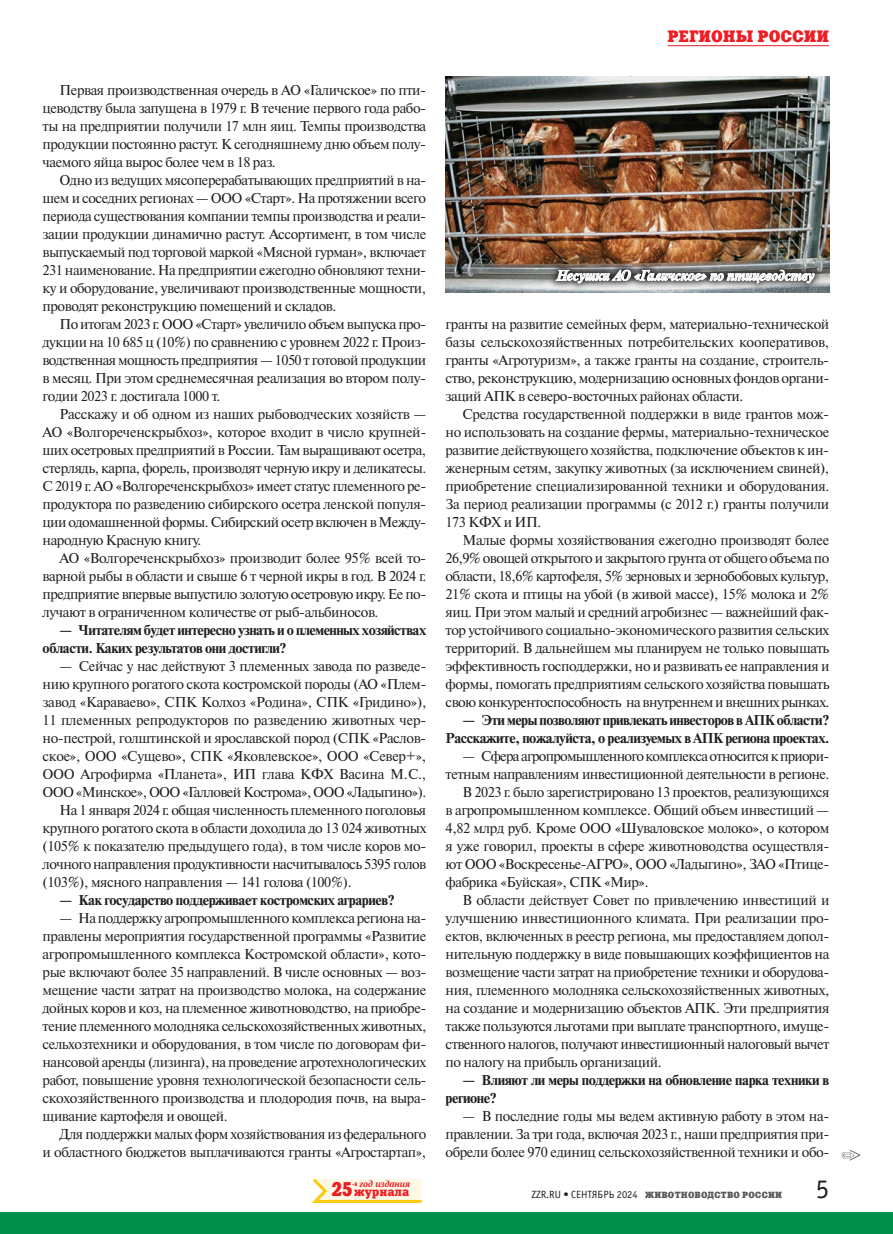
<style>
.page{position:relative;width:893px;height:1234px;background:#fff}
.page>*{position:absolute;margin:0;border:0;box-sizing:border-box;transform-origin:0 0}
.t1{font:27px "Officina Sans C";color:#231f20}
.t2{font:19.8px "Xenia C";color:#ee1d23;scale:.83 1}
.t3{font:16.5px "Xenia C";letter-spacing:.01em;color:#ee1d23}
.t4{font:14.25px/18px "Newton C";letter-spacing:-.03em;color:#231f20;text-align:justify}
.t5{font:700 14.25px/18px "Newton C";letter-spacing:-.03em;color:#231f20}
.t6{font:14.25px "Newton C";letter-spacing:-.055em;color:#231f20}
.t7{font:italic 700 14.25px "Newton C";letter-spacing:-.01em;color:#fff}
.t8{font:12px "Xenia C";color:#ee1d23}
.t9{font:9px "Xenia C";letter-spacing:.025em;color:#57585a}
.t10{font:italic 700 9px "PT Serif";color:#ee1d23}
.s1{font-family:"Officina Sans C";font-size:10.5px;color:#231f20}
</style>
<div class="page">
<hr style="left:667px;top:45px;width:162px;height:1px;background:#ee1d23">
<svg style="left:311px;top:1178px;width:111px;height:25px;background:#fef2c8"></svg>
<svg style="left:842px;top:1150px;width:18px;height:10px"></svg>
<div style="left:0;top:1212px;width:893px;height:21px;background:#008f4d"></div>
<img style="left:445px;top:77px;width:384px;height:216px">
<svg style="left:547px;top:261px;width:276px;height:31px;background:#979491"></svg>
<svg style="left:556px;top:270px;width:259px;height:16px;background:#9d9c9c"></svg>
<p class="t4" style="left:42px;top:81px;width:385px;text-indent:17px">Первая производственная очередь в АО «Галичское» по пти&shy;цеводству была запущена в 1979 г. В течение первого года рабо&shy;ты на предприятии получили 17 млн яиц. Темпы производства продукции постоянно растут. К сегодняшнему дню объем полу&shy;чаемого яйца вырос более чем в 18 раз.</p>
<p class="t4" style="left:42px;top:171px;width:385px;text-indent:17px">Одно из ведущих мясоперерабатывающих предприятий в на&shy;шем и соседних регионах — ООО «Старт». На протяжении всего периода существования компании темпы производства и реали&shy;зации продукции динамично растут. Ассортимент, в том числе выпускаемый под торговой маркой «Мясной гурман», включает 231 наименование. На предприятии ежегодно обновляют техни&shy;ку и оборудование, увеличивают производственные мощности, проводят реконструкцию помещений и складов.</p>
<p class="t4" style="left:43px;top:315px;width:385px;text-indent:17px">По итогам 2023 г. ООО «Старт» увеличило объем выпуска про&shy;дукции на 10 685 ц (10%) по сравнению с уровнем 2022 г. Произ&shy;водственная мощность предприятия — 1050 т готовой продукции в месяц. При этом среднемесячная реализация во втором полу&shy;годии 2023 г. достигала 1000 т.</p>
<p class="t4" style="left:43px;top:405px;width:385px;text-indent:17px">Расскажу и об одном из наших рыбоводческих хозяйств — АО «Волгореченскрыбхоз», которое входит в число крупней&shy;ших осетровых предприятий в России. Там выращивают осетра, стерлядь, карпа, форель, производят черную икру и деликатесы.<br>С 2019 г. АО «Волгореченскрыбхоз» имеет статус племенного ре&shy;продуктора по разведению сибирского осетра ленской популя&shy;ции одомашненной формы. Сибирский осетр включен в Между&shy;народную Красную книгу.</p>
<p class="t4" style="left:43px;top:549px;width:385px;text-indent:17px">АО «Волгореченскрыбхоз» производит более 95% всей то&shy;варной рыбы в области и свыше 6 т черной икры в год. В 2024 г. предприятие впервые выпустило золотую осетровую икру. Ее по&shy;лучают в ограниченном количестве от рыб-альбиносов.</p>
<p class="t5" style="left:43px;top:621px;width:385px;text-indent:17px">— Читателям будет интересно узнать и о племенных хозяйствах области. Каких результатов они достигли?</p>
<p class="t4" style="left:60px;top:657px;width:368px">— Сейчас у нас действуют 3 племенных завода по разведе-</p>
<p class="t4" style="left:43px;top:675px;width:385px">нию крупного рогатого скота костромской породы (AO «Плем-</p>
<p class="t4" style="left:43px;top:693px;width:385px">завод «Караваево», СПК Колхоз «Родина», СПК «Гридино»),</p>
<p class="t4" style="left:43px;top:711px;width:385px">11 племенных репродукторов по разведению животных чер-</p>
<p class="t4" style="left:43px;top:729px;width:385px">но-пестрой, голштинской и ярославской пород (СПК «Раслов-</p>
<p class="t4" style="left:43px;top:747px;width:385px">ское», ООО «Сущево», СПК «Яковлевское», ООО «Север+»,</p>
<p class="t4" style="left:43px;top:765px;width:385px">ООО Агрофирма «Планета», ИП глава КФХ Васина М.С.,</p>
<p class="t4" style="left:43px;top:783px;width:385px">ООО «Минское», ООО «Галловей Кострома», ООО «Ладыгино»).</p>
<p class="t4" style="left:60px;top:801px;width:368px">На 1 января 2024 г. общая численность племенного поголовья</p>
<p class="t4" style="left:43px;top:819px;width:385px">крупного рогатого скота в области доходила до 13 024 животных</p>
<p class="t4" style="left:43px;top:837px;width:385px">(105% к показателю предыдущего года), в том числе коров мо-</p>
<p class="t4" style="left:43px;top:855px;width:385px">лочного направления продуктивности насчитывалось 5395 голов</p>
<p class="t4" style="left:43px;top:873px;width:310px">(103%), мясного направления — 141 голова (100%).</p>
<p class="t5" style="left:60px;top:891px;width:337px">— Как государство поддерживает костромских аграриев?</p>
<p class="t4" style="left:43px;top:909px;width:385px;text-indent:17px">— На поддержку агропромышленного комплекса региона на&shy;правлены мероприятия государственной программы «Развитие агропромышленного комплекса Костромской области», кото&shy;рые включают более 35 направлений. В числе основных — воз&shy;мещение части затрат на производство молока, на содержание дойных коров и коз, на племенное животноводство, на приобре&shy;тение племенного молодняка сельскохозяйственных животных, сельхозтехники и оборудования, в том числе по договорам фи&shy;нансовой аренды (лизинга), на проведение агротехнологических работ, повышение уровня технологической безопасности сель&shy;скохозяйственного производства и плодородия почв, на выра&shy;щивание картофеля и овощей.</p>
<p class="t4" style="left:43px;top:1125px;width:385px;text-align:right">Для поддержки малых форм хозяйствования из федерального<br>и областного бюджетов выплачиваются гранты «Агростартап»,</p>
<p class="t3" style="left:667px;top:26px;width:163px">РЕГИОНЫ РОССИИ</p>
<p class="t7" style="left:556px;top:268px;width:260px">Несушки АО «Галичское» по птицеводству</p>
<p class="t4" style="left:445px;top:315px;width:385px">гранты на развитие семейных ферм, материально-технической базы сельскохозяйственных потребительских кооперативов, гранты «Агротуризм», а также гранты на создание, строитель&shy;ство, реконструкцию, модернизацию основных фондов органи&shy;заций АПК в северо-восточных районах области.</p>
<p class="t4" style="left:445px;top:405px;width:385px;text-indent:17px">Средства государственной поддержки в виде грантов мож&shy;но использовать на создание фермы, материально-техническое развитие действующего хозяйства, подключение объектов к ин&shy;женерным сетям, закупку животных (за исключением свиней), приобретение специализированной техники и оборудования.<br>За период реализации программы (с 2012 г.) гранты получили 173 КФХ и ИП.</p>
<p class="t4" style="left:446px;top:531px;width:385px;text-indent:17px">Малые формы хозяйствования ежегодно производят более 26,9% овощей открытого и закрытого грунта от общего объема по области, 18,6% картофеля, 5% зерновых и зернобобовых культур, 21% скота и птицы на убой (в живой массе), 15% молока и 2% яиц. При этом малый и средний агробизнес — важнейший фак&shy;тор устойчивого социально-экономического развития сельских территорий. В дальнейшем мы планируем не только повышать эффективность господдержки, но и развивать ее направления и формы, помогать предприятиям сельского хозяйства повышать свою конкурентоспособность на внутреннем и внешних рынках.</p>
<p class="t5" style="left:446px;top:710px;width:385px;text-align:right">— Эти меры позволяют привлекать инвесторов в АПК области?<br>Расскажите, пожалуйста, о реализуемых в АПК региона проектах.</p>
<p class="t6" style="left:463px;top:748px;width:368px">— Сфера агропромышленного комплекса относится к приори-</p>
<p class="t4" style="left:446px;top:765px;width:385px">тетным направлениям инвестиционной деятельности в регионе.</p>
<p class="t4" style="left:463px;top:783px;width:368px">В 2023 г. было зарегистрировано 13 проектов, реализующихся</p>
<p class="t4" style="left:446px;top:801px;width:385px">в агропромышленном комплексе. Общий объем инвестиций —</p>
<p class="t4" style="left:446px;top:819px;width:385px">4,82 млрд руб. Кроме ООО «Шуваловское молоко», о котором</p>
<p class="t4" style="left:446px;top:837px;width:385px">я уже говорил, проекты в сфере животноводства осуществля-</p>
<p class="t4" style="left:446px;top:855px;width:385px">ют ООО «Воскресенье-АГРО», ООО «Ладыгино», ЗАО «Птице-</p>
<p class="t4" style="left:446px;top:873px;width:204px">фабрика «Буйская», СПК «Мир».</p>
<p class="t4" style="left:463px;top:891px;width:368px">В области действует Совет по привлечению инвестиций и</p>
<p class="t4" style="left:446px;top:909px;width:385px">улучшению инвестиционного климата. При реализации про-</p>
<p class="t4" style="left:446px;top:927px;width:385px">ектов, включенных в реестр региона, мы предоставляем допол-</p>
<p class="t4" style="left:446px;top:945px;width:385px">нительную поддержку в виде повышающих коэффициентов на</p>
<p class="t4" style="left:446px;top:963px;width:385px">возмещение части затрат на приобретение техники и оборудова-</p>
<p class="t4" style="left:446px;top:980px;width:385px">ния, племенного молодняка сельскохозяйственных животных,</p>
<p class="t4" style="left:446px;top:998px;width:385px">на создание и модернизацию объектов АПК. Эти предприятия</p>
<p class="t4" style="left:446px;top:1016px;width:385px">также пользуются льготами при выплате транспортного, имуще-</p>
<p class="t4" style="left:446px;top:1034px;width:385px">ственного налогов, получают инвестиционный налоговый вычет</p>
<p class="t4" style="left:446px;top:1052px;width:218px">по налогу на прибыль организаций.</p>
<p class="t5" style="left:446px;top:1070px;width:385px;text-indent:17px">— Влияют ли меры поддержки на обновление парка техники в регионе?</p>
<p class="t4" style="left:446px;top:1106px;width:385px;text-indent:17px">— В последние годы мы ведем активную работу в этом на&shy;правлении. За три года, включая 2023 г., наши предприятия при&shy;обрели более 970 единиц сельскохозяйственной техники и обо-</p>
<p class="t10" style="left:352px;top:1177px;width:59px"><sup>-й</sup> год издания</p>
<p class="t8" style="left:354px;top:1184px;width:57px">журнала</p>
<h2 class="t2" style="left:332px;top:1176px;width:26px">25</h2>
<p class="t9" style="left:531px;top:1188px;width:252px"><span class="s1">ZZR.RU • СЕНТЯБРЬ 2024</span> ЖИВОТНОВОДСТВО РОССИИ</p>
<h1 class="t1" style="left:816px;top:1174px;width:15px">5</h1>
</div>
